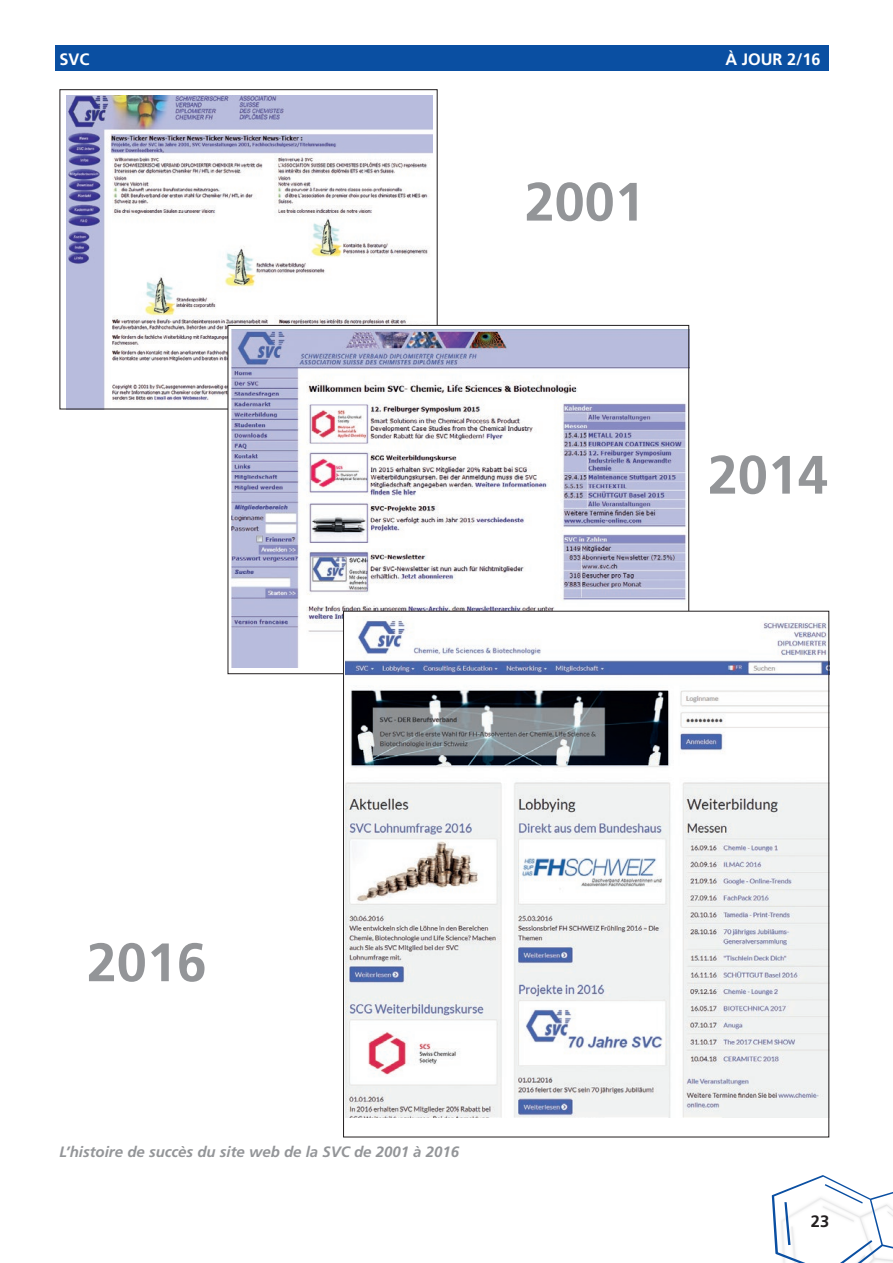
<style>
.page{position:relative;width:893px;height:1263px;background:#fff}
.page>*{position:absolute;margin:0;border:0;box-sizing:border-box;transform-origin:0 0}
.Grundschrit_Kursiv{font:700 54px "Frutiger LT Std";color:#939598}
.Grundschrift_Normal{font:700 16.5px "Frutiger LT Std";color:#fff}
.t1{font:700 16.5px "Frutiger LT Std";color:#231f20}
.Bildlegende{font:italic 700 15px "Frutiger LT Std";color:#939598}
</style>
<div class="page">
<svg style="left:772px;top:1175px;width:121px;height:88px"></svg>
<div style="left:55px;top:45px;width:770px;height:26px;background:#0a4fa2"></div>
<img style="left:67px;top:96px;width:365px;height:311px">
<img style="left:232px;top:330px;width:455px;height:337px">
<div style="left:344px;top:611px;width:485px;height:526px;background:#fff"></div>
<img style="left:346px;top:618px;width:481px;height:500px">
<p class="Grundschrift_Normal" style="left:64px;top:49px;width:38px">xxxx</p>
<p class="Grundschrift_Normal" style="left:725px;top:49px;width:97px">À JOUR 2/16</p>
<p class="Grundschrift_Normal" style="left:730px;top:49px;width:97px">À JOUR 1/16</p>
<p class="Grundschrift_Normal" style="left:60px;top:49px;width:31px">SVC</p>
<p class="Grundschrit_Kursiv" style="left:525px;top:170px;width:122px">2001</p>
<p class="Grundschrit_Kursiv" style="left:708px;top:443px;width:122px">2014</p>
<p class="Grundschrit_Kursiv" style="left:87px;top:931px;width:122px">2016</p>
<p class="Bildlegende" style="left:60px;top:1143px;width:401px">L’histoire de succès du site web de la SVC de 2001 à 2016</p>
<p class="t1" style="left:811px;top:1212px;width:20px">23</p>
</div>
